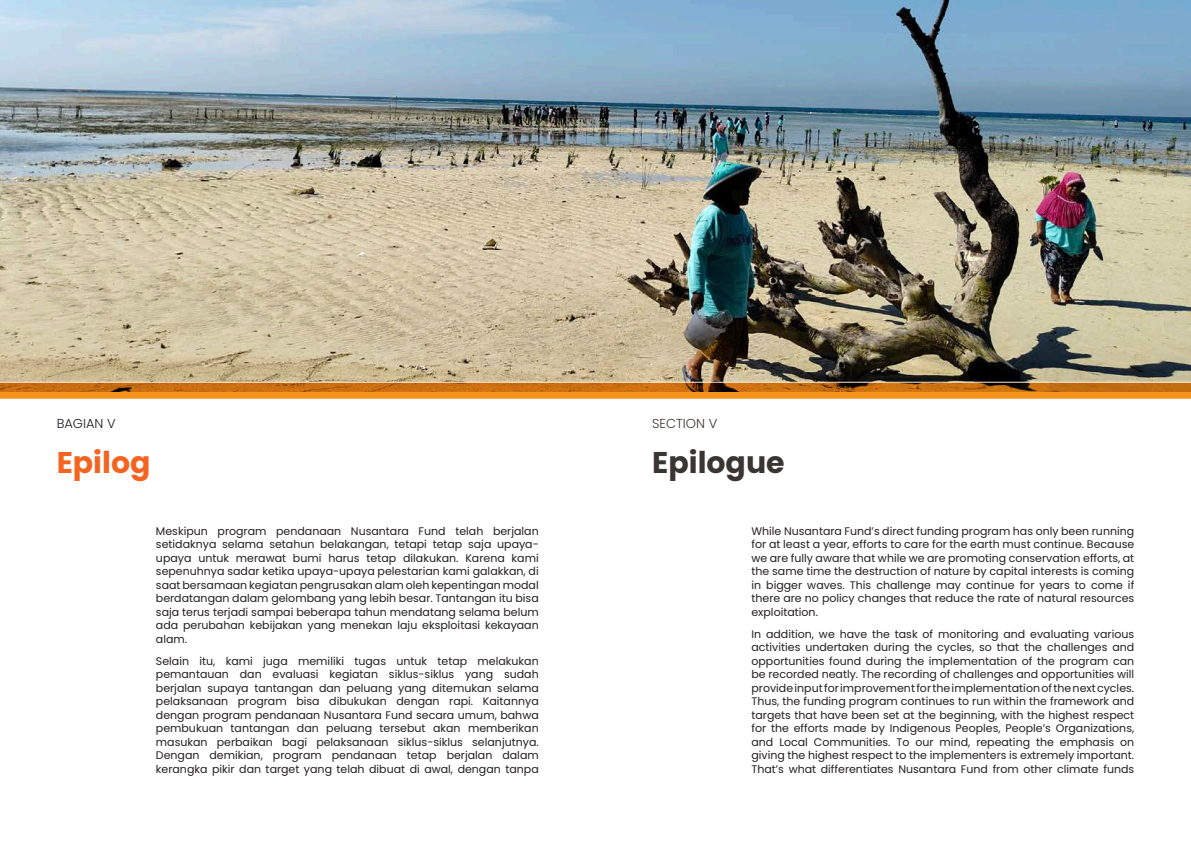
<style>
.page{position:relative;width:1191px;height:842px;background:#fff}
.page>*{position:absolute;margin:0;border:0;box-sizing:border-box;transform-origin:0 0}
.Body_Bab-eng{font:700 30px "Poppins";color:#3b3532}
.Body_Bab{font:700 30px "Poppins";color:#f36421}
.Body_head_bab-eng{font:300 13px "Poppins";color:#3b3532}
.Body_head_bab{font:300 13px "Poppins";color:#1e1b29}
.Body_Text{font:11px/13.5px "Poppins";color:#231f20;text-align:justify}
</style>
<div class="page">
<img style="left:0;top:0;width:1191px;height:382px">
<svg style="left:0;top:383px;width:1191px;height:16px;background:#d67c19"></svg>
<p class="Body_head_bab" style="left:57px;top:416px;width:60px">BAGIAN V</p>
<p class="Body_Bab" style="left:57px;top:445px;width:95px">Epilog</p>
<p class="Body_Text" style="left:156px;top:524px;width:384px">Meskipun program pendanaan Nusantara Fund telah berjalan setidaknya selama setahun belakangan, tetapi tetap saja upaya&shy;upaya untuk merawat bumi harus tetap dilakukan. Karena kami sepenuhnya sadar ketika upaya-upaya pelestarian kami galakkan, di saat bersamaan kegiatan pengrusakan alam oleh kepentingan modal berdatangan dalam gelombang yang lebih besar. Tantangan itu bisa saja terus terjadi sampai beberapa tahun mendatang selama belum ada perubahan kebijakan yang menekan laju eksploitasi kekayaan alam.</p>
<p class="Body_Text" style="left:156px;top:654px;width:384px">Selain itu, kami juga memiliki tugas untuk tetap melakukan pemantauan dan evaluasi kegiatan siklus-siklus yang sudah berjalan supaya tantangan dan peluang yang ditemukan selama pelaksanaan program bisa dibukukan dengan rapi. Kaitannya dengan program pendanaan Nusantara Fund secara umum, bahwa pembukuan tantangan dan peluang tersebut akan memberikan masukan perbaikan bagi pelaksanaan siklus-siklus selanjutnya.<br>Dengan demikian, program pendanaan tetap berjalan dalam kerangka pikir dan target yang telah dibuat di awal, dengan tanpa</p>
<p class="Body_head_bab-eng" style="left:652px;top:416px;width:67px">SECTION V</p>
<p class="Body_Bab-eng" style="left:652px;top:445px;width:134px">Epilogue</p>
<p class="Body_Text" style="left:751px;top:524px;width:384px">While Nusantara Fund’s direct funding program has only been running for at least a year, efforts to care for the earth must continue. Because we are fully aware that while we are promoting conservation efforts, at the same time the destruction of nature by capital interests is coming in bigger waves. This challenge may continue for years to come if there are no policy changes that reduce the rate of natural resources exploitation.</p>
<p class="Body_Text" style="left:751px;top:627px;width:384px">In addition, we have the task of monitoring and evaluating various activities undertaken during the cycles, so that the challenges and opportunities found during the implementation of the program can be recorded neatly. The recording of challenges and opportunities will provide input for improvement for the implementation of the next cycles.<br>Thus, the funding program continues to run within the framework and targets that have been set at the beginning, with the highest respect for the efforts made by Indigenous Peoples, People’s Organizations, and Local Communities. To our mind, repeating the emphasis on giving the highest respect to the implementers is extremely important.<br>That’s what differentiates Nusantara Fund from other climate funds</p>
</div>
